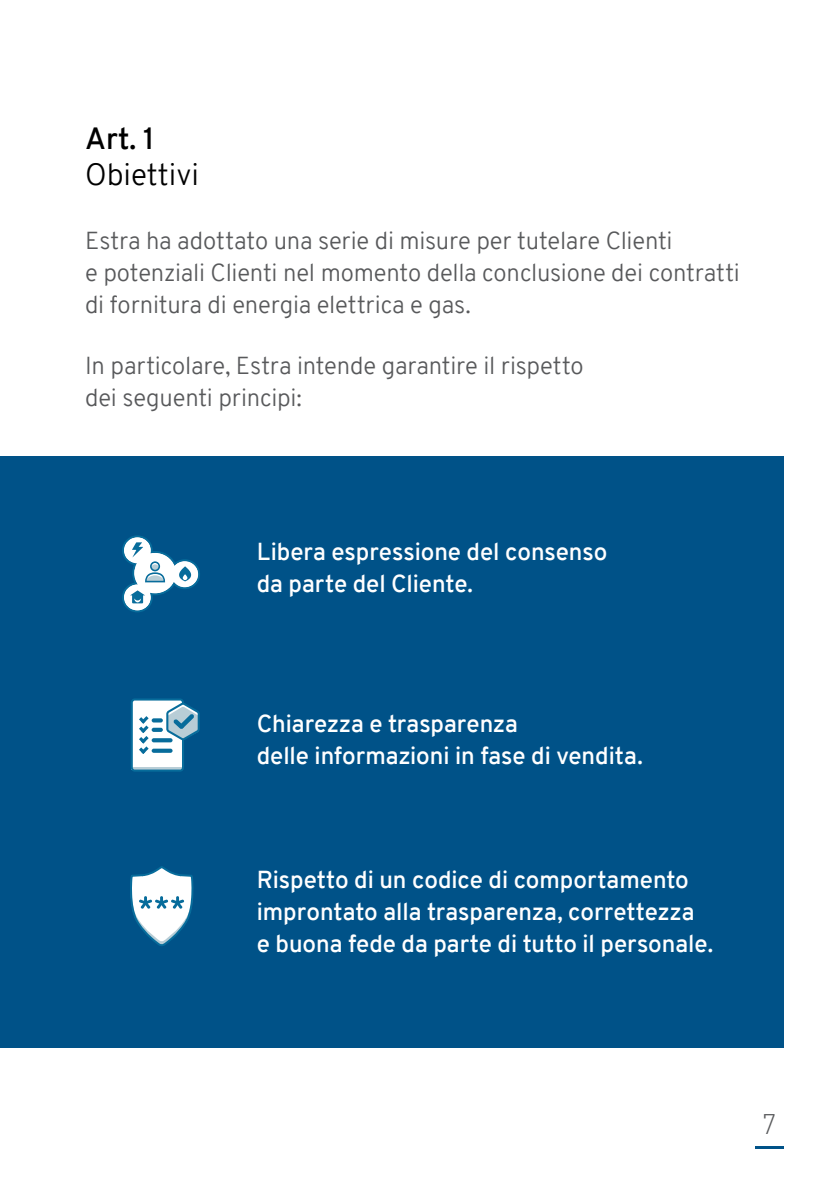
<style>
.page{position:relative;width:840px;height:1191px;background:#fff}
.page>*{position:absolute;margin:0;border:0;box-sizing:border-box;transform-origin:0 0}
.t1{font:300 30px "Overpass";color:#000}
.t2{font:30px "Overpass";color:#000}
.t3{font:300 28px "DIN Pro";color:#58595b}
.t4{font:24px/32px "Overpass";color:#fff}
.t5{font:300 24px/32px "Overpass";letter-spacing:-.01em;color:#58595b}
</style>
<div class="page">
<hr style="left:754px;top:1145px;width:28px;height:3px;background:#005288">
<div style="left:0;top:456px;width:782px;height:592px;background:#005288"></div>
<svg style="left:122px;top:535px;width:78px;height:77px"></svg>
<svg style="left:131px;top:698px;width:69px;height:73px"></svg>
<svg style="left:130px;top:866px;width:64px;height:80px"></svg>
<p class="t2" style="left:85px;top:120px;width:72px">Art. 1</p>
<p class="t1" style="left:85px;top:157px;width:115px">Obiettivi</p>
<p class="t5" style="left:85px;top:225px;width:656px">Estra ha adottato una serie di misure per tutelare Clienti<br>e potenziali Clienti nel momento della conclusione dei contratti di fornitura di energia elettrica e gas.</p>
<p class="t5" style="left:85px;top:349px;width:500px">In particolare, Estra intende garantire il rispetto dei seguenti principi:</p>
<p class="t4" style="left:257px;top:536px;width:352px">Libera espressione del consenso da parte del Cliente.</p>
<p class="t4" style="left:257px;top:708px;width:387px">Chiarezza e trasparenza<br>delle informazioni in fase di vendita.</p>
<p class="t4" style="left:257px;top:863px;width:457px">Rispetto di un codice di comportamento improntato alla trasparenza, correttezza e buona fede da parte di tutto il personale.</p>
<p class="t3" style="left:761px;top:1105px;width:16px">7</p>
</div>
